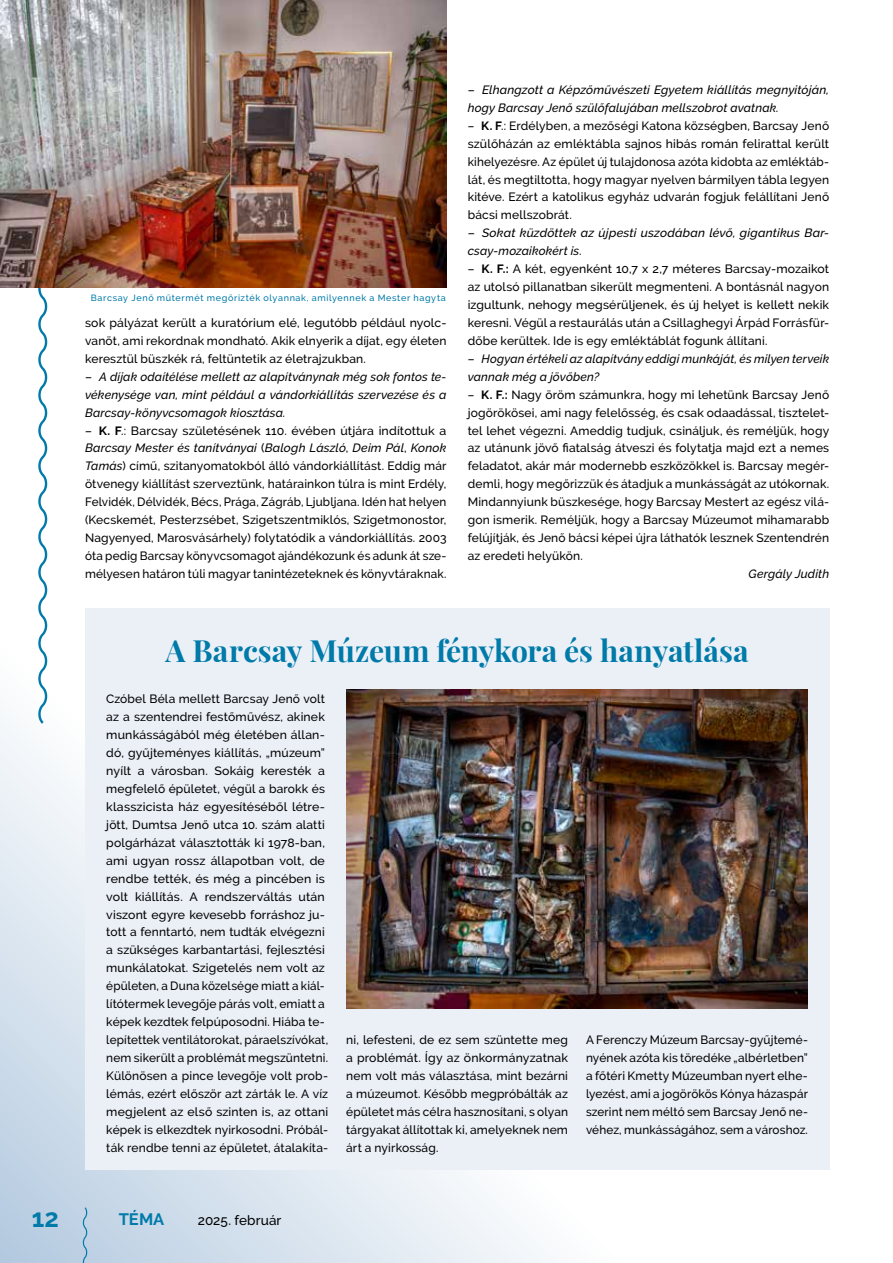
<style>
.page{position:relative;width:893px;height:1263px;background:#fff}
.page>*{position:absolute;margin:0;border:0;box-sizing:border-box;transform-origin:0 0}
.t1{font:700 30px "Playfair Display";letter-spacing:-.005em;color:#007aa9}
.t2{font:700 25.5px "Raleway";color:#007aa9}
.t3{font:700 16.5px "Raleway";color:#007aa9}
.t4{font:500 13.5px "Raleway";letter-spacing:.01em;color:#000}
.t5{font:500 12px/18px "Raleway";letter-spacing:.015em;color:#000;text-align:justify}
.t6{font:italic 500 12px/17.9px "Raleway";letter-spacing:.015em;color:#000}
.t7{font:500 9px "Raleway";letter-spacing:.07em;color:#007aa9}
.s1{font-style:normal}
.s2{font-style:italic}
.s3{font-weight:700}
</style>
<div class="page">
<svg style="left:0;top:722px;width:638px;height:541px"></svg>
<svg style="left:81px;top:1206px;width:8px;height:57px"></svg>
<svg style="left:35px;top:288px;width:16px;height:438px"></svg>
<div style="left:85px;top:608px;width:744px;height:561px;background:#ebf0f7"></div>
<img style="left:346px;top:689px;width:462px;height:319px">
<img style="left:0;top:0;width:446px;height:288px">
<p class="t7" style="left:91px;top:292px;width:356px">Barcsay Jenő műtermét megőrizték olyannak, amilyennek a Mester hagyta</p>
<p class="t5" style="left:85px;top:314px;width:363px">sok pályázat került a kuratórium elé, legutóbb például nyolc&shy;vanöt, ami rekordnak mondható. Akik elnyerik a díjat, egy életen keresztül büszkék rá, feltüntetik az életrajzukban.</p>
<p class="t6" style="left:85px;top:368px;width:363px;text-align:justify"><span class="s1">–</span> A díjak odaítélése mellett az alapítványnak még sok fontos te&shy;vékenysége van, mint például a vándorkiállítás szervezése és a Barcsay-könyvcsomagok kiosztása.</p>
<p class="t5" style="left:85px;top:421px;width:363px"><span class="s2">–</span> <span class="s3">K. F</span>.: Barcsay születésének 110. évében útjára indítottuk a <span class="s2">Barcsay Mester és tanítványai</span> (<span class="s2">Balogh László</span>, <span class="s2">Deim Pál</span>, <span class="s2">Konok Tamás</span>) című, szitanyomatokból álló vándorkiállítást. Eddig már ötvenegy kiállítást szerveztünk, határainkon túlra is mint Erdély, Felvidék, Délvidék, Bécs, Prága, Zágráb, Ljubljana. Idén hat helyen (Kecskemét, Pesterzsébet, Szigetszentmiklós, Szigetmonostor, Nagyenyed, Marosvásárhely) folytatódik a vándorkiállítás. 2003 óta pedig Barcsay könyvcsomagot ajándékozunk és adunk át sze&shy;mélyesen határon túli magyar tanintézeteknek és könyvtáraknak.</p>
<p class="t6" style="left:468px;top:81px;width:363px"><span class="s1">–</span> Elhangzott a Képzőművészeti Egyetem kiállítás megnyitóján, hogy Barcsay Jenő szülőfalujában mellszobrot avatnak.</p>
<p class="t5" style="left:468px;top:117px;width:363px"><span class="s2">–</span> <span class="s3">K. F</span>.: Erdélyben, a mezőségi Katona községben, Barcsay Jenő szülőházán az emléktábla sajnos hibás román felirattal került kihelyezésre. Az épület új tulajdonosa azóta kidobta az emléktáb&shy;lát, és megtiltotta, hogy magyar nyelven bármilyen tábla legyen kitéve. Ezért a katolikus egyház udvarán fogjuk felállítani Jenő bácsi mellszobrát.</p>
<p class="t6" style="left:468px;top:224px;width:363px"><span class="s1">–</span> Sokat küzdöttek az újpesti uszodában lévő, gigantikus Bar&shy;csay-mozaikokért is.</p>
<p class="t5" style="left:468px;top:260px;width:363px"><span class="s2">–</span> <span class="s3">K. F.:</span> A két, egyenként 10,7 x 2,7 méteres Barcsay-mozaikot az utolsó pillanatban sikerült megmenteni. A bontásnál nagyon izgultunk, nehogy megsérüljenek, és új helyet is kellett nekik keresni. Végül a restaurálás után a Csillaghegyi Árpád Forrásfür&shy;dőbe kerültek. Ide is egy emléktáblát fogunk állítani.</p>
<p class="t6" style="left:468px;top:350px;width:363px"><span class="s1">–</span> Hogyan értékeli az alapítvány eddigi munkáját, és milyen terveik vannak még a jövőben?</p>
<p class="t5" style="left:468px;top:385px;width:363px"><span class="s2">–</span> <span class="s3">K. F.:</span> Nagy öröm számunkra, hogy mi lehetünk Barcsay Jenő jogörökösei, ami nagy felelősség, és csak odaadással, tisztelet&shy;tel lehet végezni. Ameddig tudjuk, csináljuk, és reméljük, hogy az utánunk jövő fiatalság átveszi és folytatja majd ezt a nemes feladatot, akár már modernebb eszközökkel is. Barcsay megér&shy;demli, hogy megőrizzük és átadjuk a munkásságát az utókornak.<br>Mindannyiunk büszkesége, hogy Barcsay Mestert az egész vilá&shy;gon ismerik. Reméljük, hogy a Barcsay Múzeumot mihamarabb felújítják, és Jenő bácsi képei újra láthatók lesznek Szentendrén az eredeti helyükön.</p>
<p class="t6" style="left:749px;top:565px;width:82px">Gergály Judith</p>
<h1 class="t1" style="left:165px;top:627px;width:585px">A Barcsay Múzeum fénykora és hanyatlása</h1>
<p class="t5" style="left:106px;top:690px;width:223px;text-align:left">Czóbel Béla mellett Barcsay Jenő volt az a szentendrei festőművész, akinek munkásságából még életében állan&shy;dó, gyűjteményes kiállítás, „múzeum” nyílt a városban. Sokáig keresték a megfelelő épületet, végül a barokk és klasszicista ház egyesítéséből létre&shy;jött, Dumtsa Jenő utca 10. szám alatti polgárházat választották ki 1978-ban, ami ugyan rossz állapotban volt, de rendbe tették, és még a pincében is volt kiállítás. A rendszerváltás után viszont egyre kevesebb forráshoz ju&shy;tott a fenntartó, nem tudták elvégezni a szükséges karbantartási, fejlesztési munkálatokat. Szigetelés nem volt az épületen, a Duna közelsége miatt a kiál&shy;lítótermek levegője párás volt, emiatt a képek kezdtek felpúposodni. Hiába te&shy;lepítettek ventilátorokat, páraelszívókat, nem sikerült a problémát megszüntetni.<br>Különösen a pince levegője volt prob&shy;lémás, ezért először azt zárták le. A víz megjelent az első szinten is, az ottani képek is elkezdtek nyirkosodni. Próbál&shy;ták rendbe tenni az épületet, átalakíta-</p>
<p class="t5" style="left:346px;top:1031px;width:223px">ni, lefesteni, de ez sem szüntette meg a problémát. Így az önkormányzatnak nem volt más választása, mint bezárni a múzeumot. Később megpróbálták az épületet más célra hasznosítani, s olyan tárgyakat állítottak ki, amelyeknek nem árt a nyirkosság.</p>
<p class="t5" style="left:586px;top:1031px;width:223px">A Ferenczy Múzeum Barcsay-gyűjtemé&shy;nyének azóta kis töredéke „albérletben” a főtéri Kmetty Múzeumban nyert elhe&shy;lyezést, ami a jogörökös Kónya házaspár szerint nem méltó sem Barcsay Jenő ne&shy;véhez, munkásságához, sem a városhoz.</p>
<h2 class="t2" style="left:32px;top:1204px;width:28px">12</h2>
<h3 class="t3" style="left:119px;top:1209px;width:47px">TÉMA</h3>
<p class="t4" style="left:198px;top:1212px;width:85px">2025. február</p>
</div>
